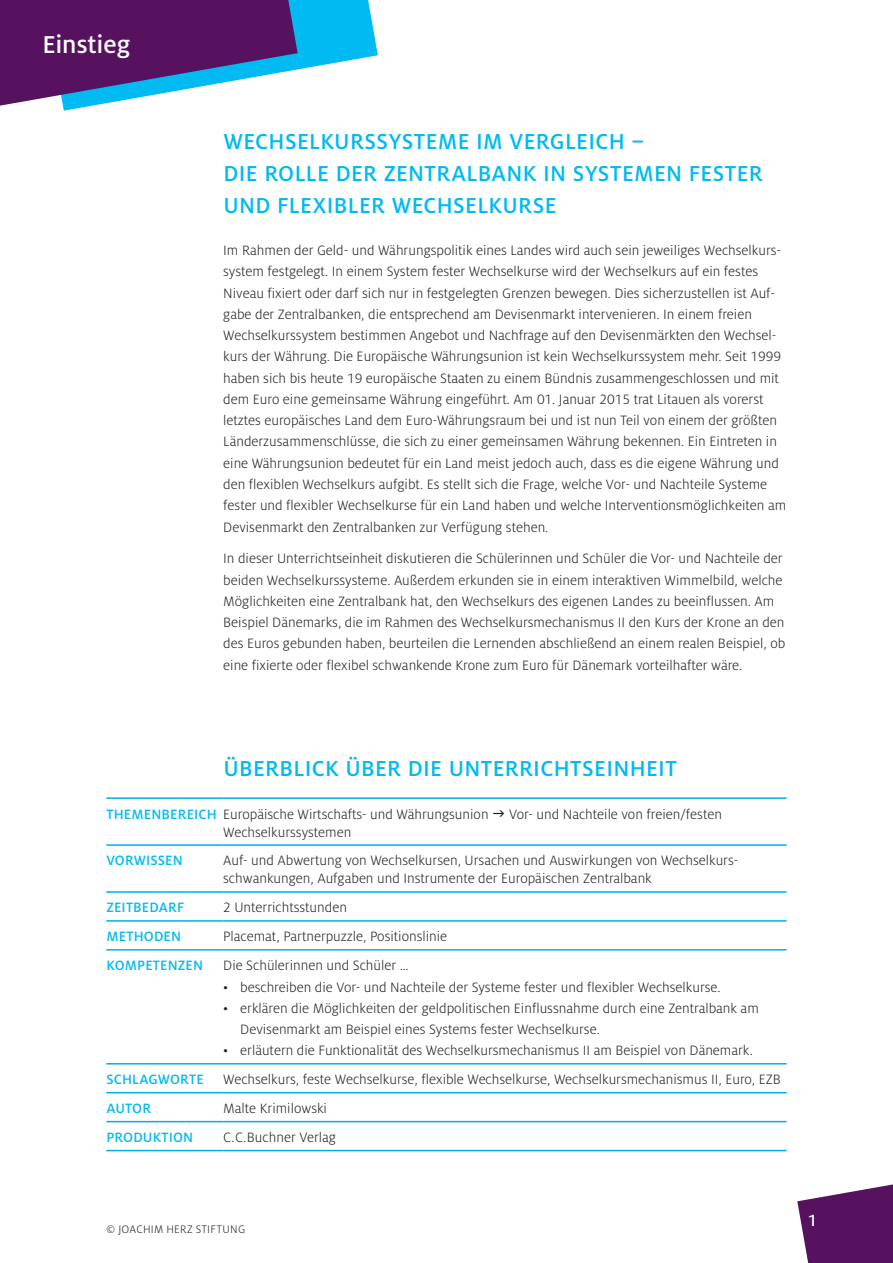
<style>
.page{position:relative;width:893px;height:1263px;background:#fff}
.page>*{position:absolute;margin:0;border:0;box-sizing:border-box;transform-origin:0 0}
.t1{font:500 27px "Milo OT";letter-spacing:-.005em;color:#fff}
.t2{font:500 24px/32px "Milo OT";letter-spacing:.015em;color:#00baf1}
.t3{font:500 18px "Milo OT";color:#fff}
.t4{font:300 15px/21.3px "Milo Pro";color:#231f20}
.t5{font:500 15px "Milo OT";letter-spacing:.01em;color:#00baf1}
.t6{font:300 12px "Milo Pro";letter-spacing:.025em;color:#231f20}
.s1{font-family:"Milo OT";font-weight:500;color:#00baf1}
</style>
<div class="page">
<svg style="left:797px;top:1184px;width:96px;height:79px"></svg>
<svg style="left:0;top:0;width:378px;height:111px"></svg>
<hr style="left:106px;top:797px;width:117px;height:2px;background:#00aeef">
<hr style="left:223px;top:797px;width:564px;height:2px;background:#00aeef">
<hr style="left:106px;top:844px;width:117px;height:2px;background:#00aeef">
<hr style="left:223px;top:844px;width:564px;height:2px;background:#00aeef">
<hr style="left:106px;top:891px;width:117px;height:2px;background:#00aeef">
<hr style="left:223px;top:891px;width:564px;height:2px;background:#00aeef">
<hr style="left:106px;top:920px;width:117px;height:2px;background:#00aeef">
<hr style="left:223px;top:920px;width:564px;height:2px;background:#00aeef">
<hr style="left:106px;top:949px;width:117px;height:1px;background:#00aeef">
<hr style="left:223px;top:949px;width:564px;height:1px;background:#00aeef">
<hr style="left:106px;top:1063px;width:117px;height:1px;background:#00aeef">
<hr style="left:223px;top:1063px;width:564px;height:1px;background:#00aeef">
<hr style="left:106px;top:1092px;width:117px;height:1px;background:#00aeef">
<hr style="left:223px;top:1092px;width:564px;height:1px;background:#00aeef">
<hr style="left:106px;top:1121px;width:117px;height:1px;background:#00aeef">
<hr style="left:223px;top:1121px;width:564px;height:1px;background:#00aeef">
<hr style="left:106px;top:1150px;width:117px;height:1px;background:#00aeef">
<hr style="left:223px;top:1150px;width:564px;height:1px;background:#00aeef">
<h1 class="t1" style="left:43px;top:30px;width:89px">EINSTIEG</h1>
<h2 class="t2" style="left:223px;top:125px;width:541px">WECHSELKURSSYSTEME IM VERGLEICH –<br>DIE ROLLE DER ZENTRALBANK IN SYSTEMEN FESTER<br>UND FLEXIBLER WECHSELKURSE</h2>
<p class="t4" style="left:223px;top:240px;width:564px">Im Rahmen der Geld- und Währungspolitik eines Landes wird auch sein jeweiliges Wechselkurs&shy;system festgelegt. In einem System fester Wechselkurse wird der Wechselkurs auf ein festes Niveau fixiert oder darf sich nur in festgelegten Grenzen bewegen. Dies sicherzustellen ist Auf&shy;gabe der Zentralbanken, die entsprechend am Devisenmarkt intervenieren. In einem freien Wechselkurssystem bestimmen Angebot und Nachfrage auf den Devisenmärkten den Wechsel&shy;kurs der Währung. Die Europäische Währungsunion ist kein Wechselkurssystem mehr. Seit 1999 haben sich bis heute 19 europäische Staaten zu einem Bündnis zusammengeschlossen und mit dem Euro eine gemeinsame Währung eingeführt. Am 01. Januar 2015 trat Litauen als vorerst letztes europäisches Land dem Euro-Währungsraum bei und ist nun Teil von einem der größten Länderzusammenschlüsse, die sich zu einer gemeinsamen Währung bekennen. Ein Eintreten in eine Währungsunion bedeutet für ein Land meist jedoch auch, dass es die eigene Währung und den flexiblen Wechselkurs aufgibt. Es stellt sich die Frage, welche Vor- und Nachteile Systeme fester und flexibler Wechselkurse für ein Land haben und welche Interventionsmöglichkeiten am Devisenmarkt den Zentralbanken zur Verfügung stehen.</p>
<p class="t4" style="left:223px;top:548px;width:564px">In dieser Unterrichtseinheit diskutieren die Schülerinnen und Schüler die Vor- und Nachteile der beiden Wechselkurssysteme. Außerdem erkunden sie in einem interaktiven Wimmelbild, welche Möglichkeiten eine Zentralbank hat, den Wechselkurs des eigenen Landes zu beeinflussen. Am Beispiel Dänemarks, die im Rahmen des Wechselkursmechanismus II den Kurs der Krone an den des Euros gebunden haben, beurteilen die Lernenden abschließend an einem realen Beispiel, ob eine fixierte oder flexibel schwankende Krone zum Euro für Dänemark vorteilhafter wäre.</p>
<h2 class="t2" style="left:223px;top:753px;width:452px">ÜBERBLICK ÜBER DIE UNTERRICHTSEINHEIT</h2>
<p class="t4" style="left:106px;top:803px;width:384px"><span class="s1">THEMENBEREICH</span> Europäische Wirtschafts- und Währungsunion</p>
<p class="t4" style="left:509px;top:803px;width:214px">Vor- und Nachteile von freien/festen</p>
<p class="t4" style="left:223px;top:821px;width:130px">Wechselkurssystemen</p>
<p class="t5" style="left:106px;top:852px;width:78px">VORWISSEN</p>
<p class="t4" style="left:223px;top:852px;width:515px;line-height:18px">Auf- und Abwertung von Wechselkursen, Ursachen und Auswirkungen von Wechselkurs&shy;schwankungen, Aufgaben und Instrumente der Europäischen Zentralbank</p>
<p class="t5" style="left:106px;top:899px;width:79px">ZEITBEDARF</p>
<p class="t4" style="left:223px;top:897px;width:125px">2 Unterrichtsstunden</p>
<p class="t5" style="left:106px;top:928px;width:76px">METHODEN</p>
<p class="t4" style="left:223px;top:926px;width:225px">Placemat, Partnerpuzzle, Positionslinie</p>
<p class="t5" style="left:106px;top:957px;width:98px">KOMPETENZEN</p>
<p class="t4" style="left:223px;top:955px;width:187px">Die Schülerinnen und Schüler …</p>
<p class="t4" style="left:223px;top:976px;width:499px">• beschreiben die Vor- und Nachteile der Systeme fester und flexibler Wechselkurse.</p>
<p class="t4" style="left:240px;top:997px;width:520px;text-indent:-17px">• erklären die Möglichkeiten der geldpolitischen Einflussnahme durch eine Zentralbank am<br>Devisenmarkt am Beispiel eines Systems fester Wechselkurse.</p>
<p class="t4" style="left:223px;top:1040px;width:531px">• erläutern die Funktionalität des Wechselkursmechanismus II am Beispiel von Dänemark.</p>
<p class="t5" style="left:106px;top:1071px;width:99px">SCHLAGWORTE</p>
<p class="t4" style="left:223px;top:1069px;width:559px">Wechselkurs, feste Wechselkurse, flexible Wechselkurse, Wechselkursmechanismus II, Euro, EZB</p>
<p class="t5" style="left:106px;top:1100px;width:46px">AUTOR</p>
<p class="t4" style="left:223px;top:1098px;width:105px">Malte Krimilowski</p>
<p class="t5" style="left:106px;top:1129px;width:88px">PRODUKTION</p>
<p class="t4" style="left:223px;top:1127px;width:114px">C.C.Buchner Verlag</p>
<p class="t6" style="left:106px;top:1223px;width:140px">© Joachim H erz Stiftung</p>
<p class="t3" style="left:808px;top:1211px;width:11px">1</p>
</div>
